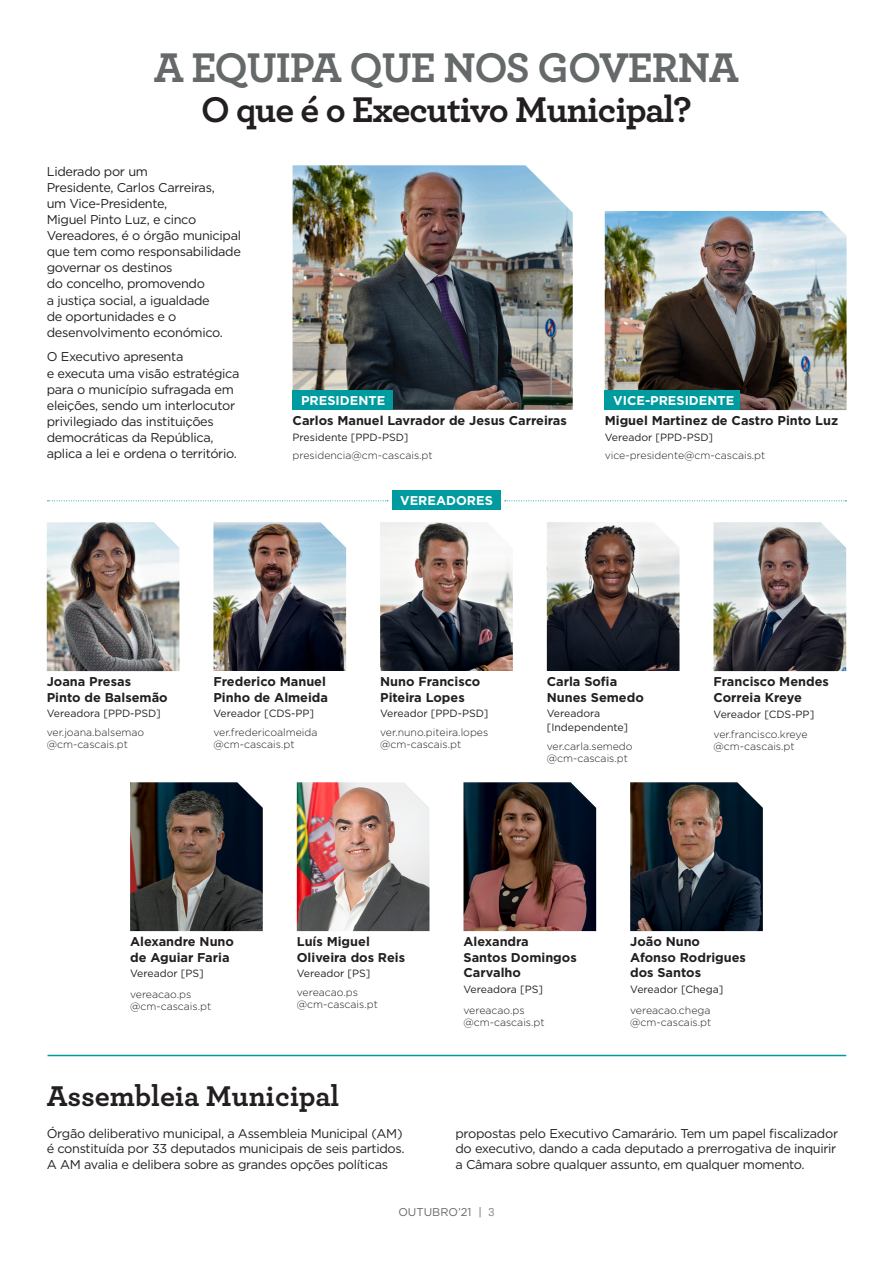
<style>
.page{position:relative;width:893px;height:1263px;background:#fff}
.page>*{position:absolute;margin:0;border:0;box-sizing:border-box;transform-origin:0 0}
._00_Titulo{font:700 43.5px "Archer";letter-spacing:-.025em;color:#656969}
._00_Titulo-2{font:700 37.5px "Archer";letter-spacing:-.025em;color:#231f20}
._00_Titulo-3{font:700 30px "Archer";color:#231f20}
._00_text{font:12.75px/16.2px "Gotham";letter-spacing:-.025em;color:#231f20}
._00_text-2{font:700 12.75px/15.8px "Gotham";color:#231f20}
._00_text-3{font:700 12.75px "Gotham";color:#fff}
.t1{font:11.25px "Gotham";color:#656969}
._00_text-4{font:300 10.5px/12px "Gotham";color:#231f20}
._00_text-5{font:10.5px/13.5px "Gotham";color:#231f20}
.s1{font-family:"Archer";font-size:12px}
</style>
<div class="page">
<svg style="left:48px;top:500px;width:340px;height:1px"></svg>
<svg style="left:505px;top:500px;width:341px;height:1px"></svg>
<hr style="left:48px;top:1055px;width:798px;height:1px;background:#009b9e">
<img style="left:605px;top:211px;width:242px;height:199px">
<img style="left:293px;top:165px;width:280px;height:245px">
<div style="left:293px;top:391px;width:100px;height:19px;background:#009b9e"></div>
<div style="left:605px;top:391px;width:135px;height:19px;background:#009b9e"></div>
<img style="left:130px;top:782px;width:133px;height:149px">
<img style="left:297px;top:782px;width:132px;height:149px">
<img style="left:463px;top:782px;width:133px;height:149px">
<img style="left:630px;top:782px;width:133px;height:149px">
<img style="left:47px;top:522px;width:132px;height:149px">
<img style="left:213px;top:522px;width:133px;height:149px">
<img style="left:380px;top:522px;width:133px;height:149px">
<img style="left:547px;top:522px;width:132px;height:149px">
<img style="left:713px;top:522px;width:133px;height:149px">
<div style="left:392px;top:490px;width:109px;height:20px;background:#009b9e"></div>
<p class="_00_Titulo" style="left:154px;top:33px;width:587px">A EQUIPA QUE NOS GOVERNA</p>
<p class="_00_Titulo-2" style="left:201px;top:80px;width:492px">O que é o Executivo Municipal?</p>
<p class="_00_text" style="left:47px;top:163px;width:196px">Liderado por um<br>Presidente, Carlos Carreiras,<br>um Vice-Presidente,<br>Miguel Pinto Luz, e cinco<br>Vereadores, é o órgão municipal que tem como responsabilidade governar os destinos<br>do concelho, promovendo<br>a justiça social, a igualdade<br>de oportunidades e o desenvolvimento económico.</p>
<p class="_00_text" style="left:47px;top:349px;width:194px">O Executivo apresenta<br>e executa uma visão estratégica para o município sufragada em eleições, sendo um interlocutor privilegiado das instituições democráticas da República, aplica a lei e ordena o território.</p>
<p class="_00_text-3" style="left:301px;top:392px;width:86px">PRESIDENTE</p>
<p class="_00_text-2" style="left:293px;top:413px;width:276px">Carlos Manuel Lavrador de Jesus Carreiras</p>
<p class="_00_text-5" style="left:293px;top:430px;width:117px">Presidente [PPD-PSD]</p>
<p class="_00_text-4" style="left:293px;top:449px;width:142px">presidencia@cm-cascais.pt</p>
<p class="_00_text-3" style="left:400px;top:492px;width:94px">VEREADORES</p>
<p class="_00_text-3" style="left:613px;top:392px;width:123px">VICE-PRESIDENTE</p>
<p class="_00_text-2" style="left:605px;top:413px;width:235px">Miguel Martinez de Castro Pinto Luz</p>
<p class="_00_text-5" style="left:605px;top:430px;width:110px">Vereador [PPD-PSD]</p>
<p class="_00_text-4" style="left:605px;top:449px;width:162px">vice-presidente@cm-cascais.pt</p>
<p class="_00_text-2" style="left:47px;top:673px;width:122px">Joana Presas<br>Pinto de Balsemão</p>
<p class="_00_text-5" style="left:47px;top:707px;width:116px">Vereadora [PPD-PSD]</p>
<p class="_00_text-4" style="left:47px;top:726px;width:99px">ver.joana.balsemao @cm-cascais.pt</p>
<p class="_00_text-2" style="left:213px;top:673px;width:116px">Frederico Manuel<br>Pinho de Almeida</p>
<p class="_00_text-5" style="left:213px;top:707px;width:102px">Vereador [CDS-PP]</p>
<p class="_00_text-4" style="left:213px;top:726px;width:106px">ver.fredericoalmeida @cm-cascais.pt</p>
<p class="_00_text-2" style="left:380px;top:673px;width:102px">Nuno Francisco<br>Piteira Lopes</p>
<p class="_00_text-5" style="left:380px;top:707px;width:110px">Vereador [PPD-PSD]</p>
<p class="_00_text-4" style="left:380px;top:726px;width:110px">ver.nuno.piteira.lopes @cm-cascais.pt</p>
<p class="_00_text-2" style="left:547px;top:673px;width:98px">Carla Sofia<br>Nunes Semedo</p>
<p class="_00_text-5" style="left:547px;top:707px;width:83px">Vereadora [Independente]</p>
<p class="_00_text-4" style="left:547px;top:740px;width:87px">ver.carla.semedo @cm-cascais.pt</p>
<p class="_00_text-2" style="left:713px;top:673px;width:117px">Francisco Mendes<br>Correia Kreye</p>
<p class="_00_text-5" style="left:713px;top:707px;width:102px">Vereador [CDS-PP]</p>
<p class="_00_text-4" style="left:713px;top:728px;width:95px">ver.francisco.kreye @cm-cascais.pt</p>
<p class="_00_text-2" style="left:130px;top:933px;width:105px">Alexandre Nuno de Aguiar Faria</p>
<p class="_00_text-5" style="left:130px;top:967px;width:75px">Vereador [PS]</p>
<p class="_00_text-4" style="left:130px;top:988px;width:83px">vereacao.ps @cm-cascais.pt</p>
<p class="_00_text-2" style="left:297px;top:933px;width:110px">Luís Miguel<br>Oliveira dos Reis</p>
<p class="_00_text-5" style="left:297px;top:967px;width:75px">Vereador [PS]</p>
<p class="_00_text-4" style="left:297px;top:986px;width:83px">vereacao.ps @cm-cascais.pt</p>
<p class="_00_text-2" style="left:463px;top:933px;width:115px">Alexandra<br>Santos Domingos<br>Carvalho</p>
<p class="_00_text-5" style="left:463px;top:982px;width:81px">Vereadora [PS]</p>
<p class="_00_text-4" style="left:463px;top:1004px;width:83px">vereacao.ps @cm-cascais.pt</p>
<p class="_00_text-2" style="left:630px;top:933px;width:117px">João Nuno<br>Afonso Rodrigues dos Santos</p>
<p class="_00_text-5" style="left:630px;top:982px;width:95px">Vereador [Chega]</p>
<p class="_00_text-4" style="left:630px;top:1004px;width:83px">vereacao.chega @cm-cascais.pt</p>
<p class="_00_Titulo-3" style="left:47px;top:1072px;width:294px">Assembleia Municipal</p>
<p class="_00_text" style="left:47px;top:1125px;width:359px">Órgão deliberativo municipal, a Assembleia Municipal (AM) é constituída por 33 deputados municipais de seis partidos.<br>A AM avalia e delibera sobre as grandes opções políticas</p>
<p class="_00_text" style="left:455px;top:1125px;width:384px">propostas pelo Executivo Camarário. Tem um papel fiscalizador do executivo, dando a cada deputado a prerrogativa de inquirir a Câmara sobre qualquer assunto, em qualquer momento.</p>
<p class="t1" style="left:398px;top:1205px;width:98px">OUTUBRO’21 | <span class="s1">3</span></p>
</div>
